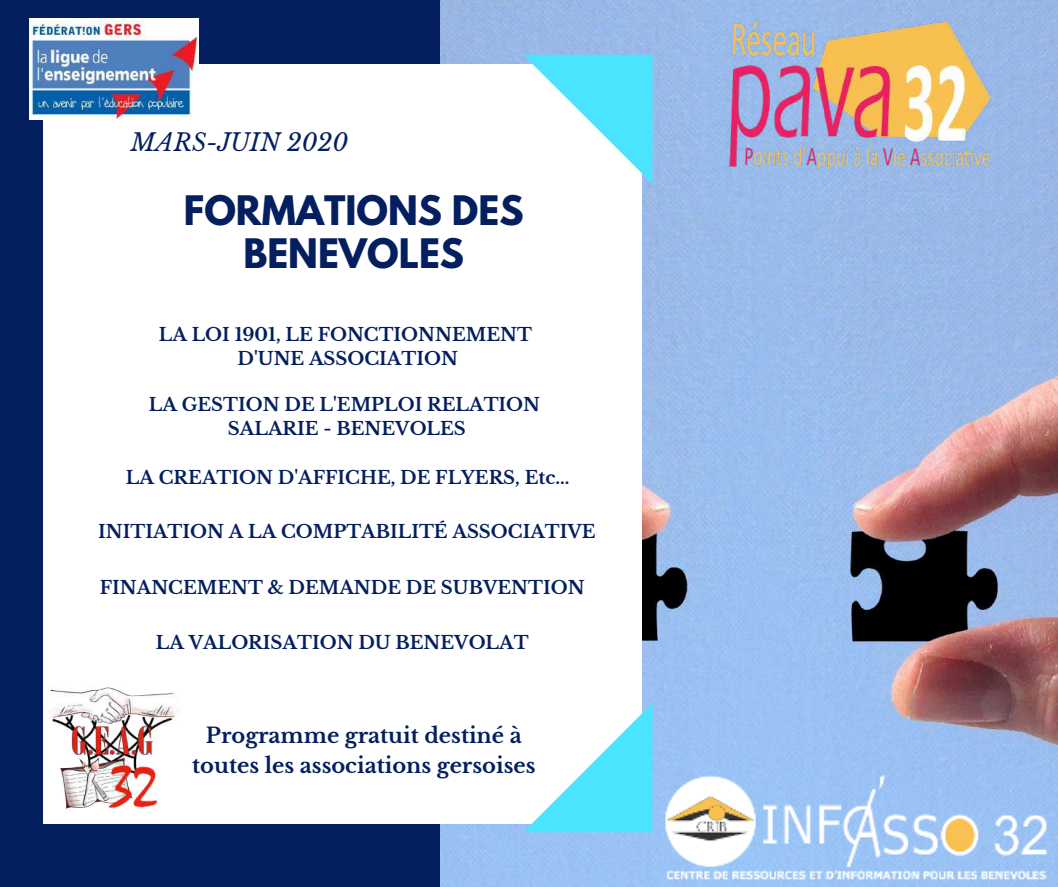
<style>
.page{position:relative;width:1058px;height:887px;background:#fff}
.page>*{position:absolute;margin:0;border:0;box-sizing:border-box;transform-origin:0 0}
.t1{font:700 36px/42.8px "League Spartan";color:#041f60;text-align:center}
.t2{font:italic 24px "Libre Baskerville";color:#041f60}
.t3{font:700 21px/29.2px "Libre Baskerville";color:#041f60;text-align:center}
.t4{font:700 18px/24.3px "Libre Baskerville";color:#041f60;text-align:center}
</style>
<div class="page">
<div style="left:0;top:0;width:1058px;height:886px;background:#041f60"></div>
<img style="left:440px;top:0;width:618px;height:886px">
<div style="left:43px;top:65px;width:598px;height:759px;background:#fff"></div>
<svg style="left:523px;top:702px;width:129px;height:130px"></svg>
<svg style="left:523px;top:55px;width:129px;height:129px"></svg>
<img style="left:50px;top:687px;width:128px;height:123px">
<img style="left:29px;top:19px;width:169px;height:100px">
<img style="left:726px;top:19px;width:267px;height:153px">
<img style="left:653px;top:766px;width:405px;height:120px">
<h2 class="t2" style="left:131px;top:128px;width:219px">MARS-JUIN 2020</h2>
<h1 class="t1" style="left:184px;top:194px;width:341px">FORMATIONS DES<br>BENEVOLES</h1>
<p class="t4" style="left:159px;top:322px;width:374px">LA LOI 1901, LE FONCTIONNEMENT<br>D'UNE ASSOCIATION</p>
<p class="t4" style="left:149px;top:392px;width:393px">LA GESTION DE L'EMPLOI RELATION<br>SALARIE - BENEVOLES</p>
<p class="t4" style="left:126px;top:465px;width:445px">LA CREATION D'AFFICHE, DE FLYERS, Etc...</p>
<p class="t4" style="left:98px;top:519px;width:499px">INITIATION A LA COMPTABILITÉ ASSOCIATIVE</p>
<p class="t4" style="left:100px;top:575px;width:486px">FINANCEMENT &amp; DEMANDE DE SUBVENTION</p>
<p class="t4" style="left:156px;top:630px;width:374px">LA VALORISATION DU BENEVOLAT</p>
<p class="t3" style="left:192px;top:721px;width:345px">Programme gratuit destiné à toutes les associations gersoises</p>
</div>
